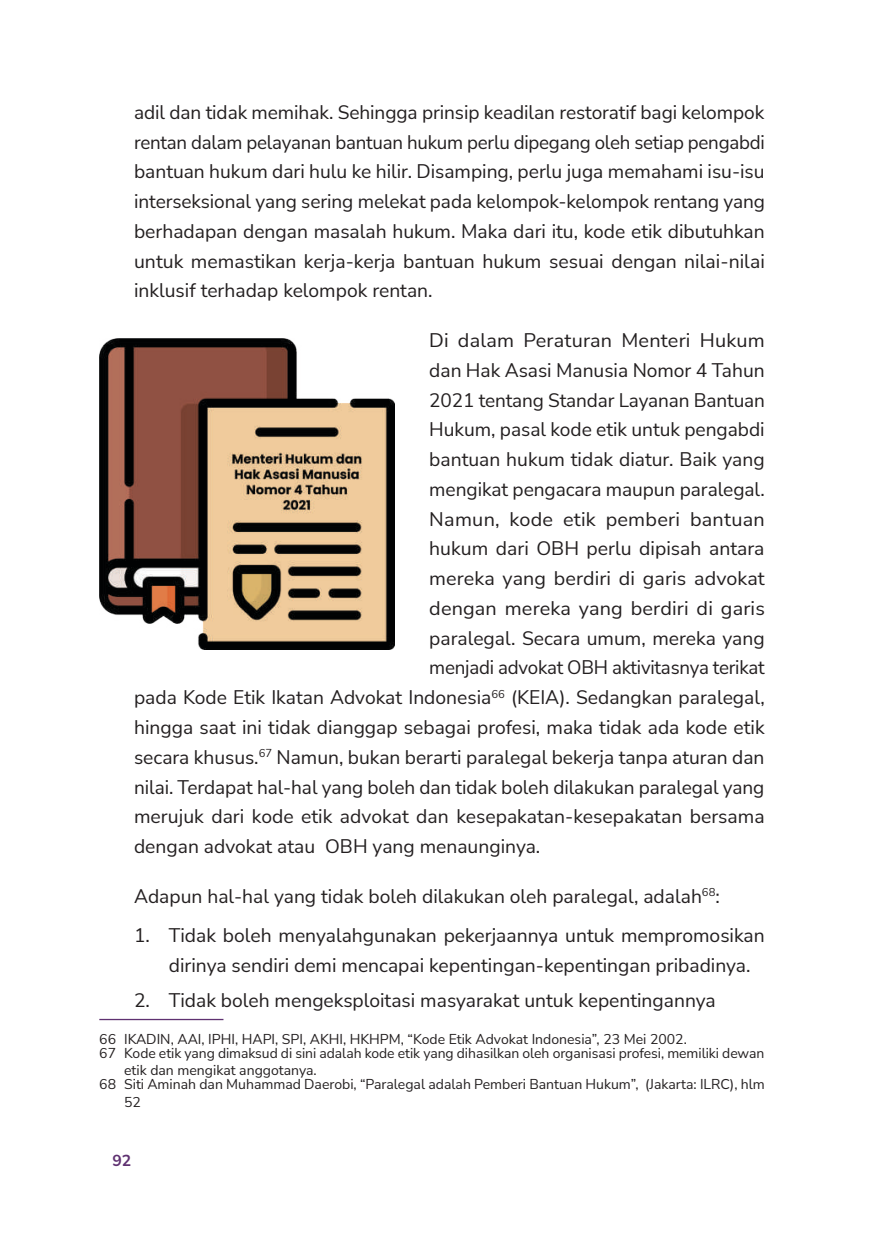
<style>
.page{position:relative;width:874px;height:1241px;background:#fff}
.page>*{position:absolute;margin:0;border:0;box-sizing:border-box;transform-origin:0 0}
.t1{font:19.25px/29.8px "Nunito Sans";color:#231f20;text-align:justify}
.t2{font:700 15.75px "Nunito Sans";color:#5f3171}
.t3{font:14px/14.2px "Nunito Sans";color:#231f20}
</style>
<div class="page">
<hr style="left:99px;top:1018px;width:124px;height:1px;background:#5f3171">
<img style="left:99px;top:338px;width:295px;height:311px">
<p class="t1" style="left:134px;top:96px;width:632px">adil dan tidak memihak. Sehingga prinsip keadilan restoratif bagi kelompok rentan dalam pelayanan bantuan hukum perlu dipegang oleh setiap pengabdi bantuan hukum dari hulu ke hilir. Disamping, perlu juga memahami isu-isu interseksional yang sering melekat pada kelompok-kelompok rentang yang berhadapan dengan masalah hukum. Maka dari itu, kode etik dibutuhkan untuk memastikan kerja-kerja bantuan hukum sesuai dengan nilai-nilai inklusif terhadap kelompok rentan.</p>
<p class="t1" style="left:429px;top:324px;width:337px">Di dalam Peraturan Menteri Hukum</p>
<p class="t1" style="left:429px;top:354px;width:337px">dan Hak Asasi Manusia Nomor 4 Tahun</p>
<p class="t1" style="left:429px;top:384px;width:337px">2021 tentang Standar Layanan Bantuan</p>
<p class="t1" style="left:429px;top:414px;width:336px">Hukum, pasal kode etik untuk pengabdi</p>
<p class="t1" style="left:429px;top:443px;width:337px">bantuan hukum tidak diatur. Baik yang</p>
<p class="t1" style="left:429px;top:473px;width:337px">mengikat pengacara maupun paralegal.</p>
<p class="t1" style="left:429px;top:503px;width:337px">Namun, kode etik pemberi bantuan</p>
<p class="t1" style="left:429px;top:533px;width:336px">hukum dari OBH perlu dipisah antara</p>
<p class="t1" style="left:429px;top:562px;width:337px">mereka yang berdiri di garis advokat</p>
<p class="t1" style="left:429px;top:592px;width:337px">dengan mereka yang berdiri di garis</p>
<p class="t1" style="left:429px;top:622px;width:337px">paralegal. Secara umum, mereka yang</p>
<p class="t1" style="left:429px;top:652px;width:337px">menjadi advokat OBH aktivitasnya terikat</p>
<p class="t1" style="left:134px;top:681px;width:631px">pada Kode Etik Ikatan Advokat Indonesia<sup>66</sup> (KEIA). Sedangkan paralegal,</p>
<p class="t1" style="left:134px;top:711px;width:631px">hingga saat ini tidak dianggap sebagai profesi, maka tidak ada kode etik</p>
<p class="t1" style="left:134px;top:741px;width:631px">secara khusus.<sup>67</sup> Namun, bukan berarti paralegal bekerja tanpa aturan dan</p>
<p class="t1" style="left:134px;top:771px;width:631px">nilai. Terdapat hal-hal yang boleh dan tidak boleh dilakukan paralegal yang</p>
<p class="t1" style="left:134px;top:800px;width:631px">merujuk dari kode etik advokat dan kesepakatan-kesepakatan bersama</p>
<p class="t1" style="left:134px;top:830px;width:407px">dengan advokat atau OBH yang menaunginya.</p>
<p class="t1" style="left:134px;top:880px;width:587px">Adapun hal-hal yang tidak boleh dilakukan oleh paralegal, adalah<sup>68</sup>:</p>
<p class="t1" style="left:169px;top:919px;width:597px;text-indent:-35px">1. Tidak boleh menyalahgunakan pekerjaannya untuk mempromosikan dirinya sendiri demi mencapai kepentingan-kepentingan pribadinya.</p>
<p class="t1" style="left:134px;top:984px;width:583px">2. Tidak boleh mengeksploitasi masyarakat untuk kepentingannya</p>
<p class="t3" style="left:99px;top:1030px;width:666px">66 IKADIN, AAI, IPHI, HAPI, SPI, AKHI, HKHPM, “Kode Etik Advokat Indonesia”, 23 Mei 2002.<br>67 Kode etik yang dimaksud di sini adalah kode etik yang dihasilkan oleh organisasi profesi, memiliki dewan</p>
<p class="t3" style="left:99px;top:1062px;width:666px;text-indent:25px">etik dan mengikat anggotanya.<br>68 Siti Aminah dan Muhammad Daerobi, “Paralegal adalah Pemberi Bantuan Hukum”, (Jakarta: ILRC), hlm</p>
<p class="t3" style="left:124px;top:1094px;width:18px">52</p>
<p class="t2" style="left:112px;top:1148px;width:20px">92</p>
</div>
